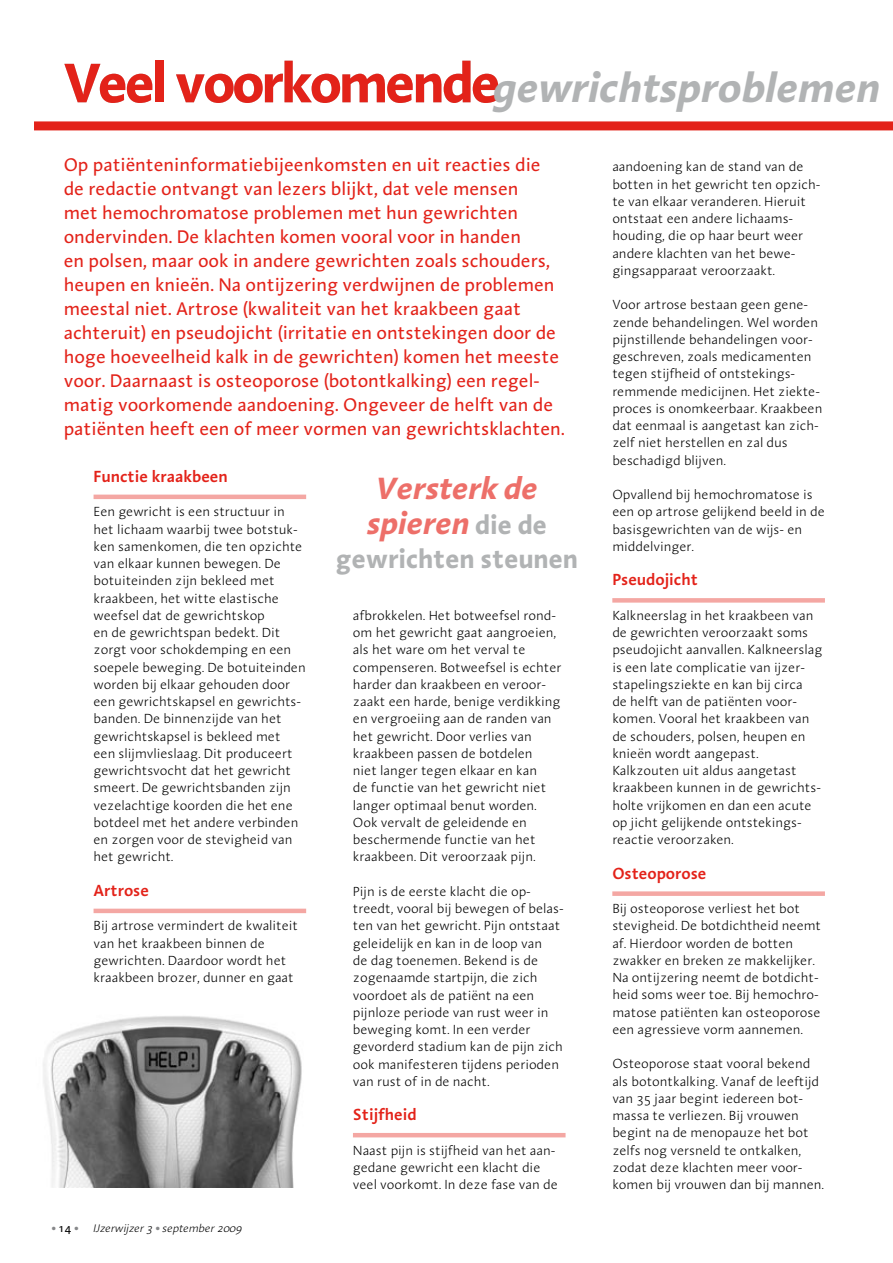
<style>
.page{position:relative;width:893px;height:1263px;background:#fff}
.page>*{position:absolute;margin:0;border:0;box-sizing:border-box;transform-origin:0 0}
.t1{font:italic 700 42px "Linotype Aroma";letter-spacing:-.005em;color:#b1b3b4}
.t2{font:italic 700 31.5px/34.5px "Linotype Aroma";letter-spacing:-.005em;color:#ed6f69}
.t3{font:700 27px "Linotype Aroma";letter-spacing:-.005em;color:#b1b3b4}
.t4{font:18.75px/24px "Linotype Aroma";letter-spacing:-.005em;color:#e32219}
.t5{font:600 16.5px "Linotype Aroma";letter-spacing:-.005em;color:#e32219}
.t6{font:300 13.5px/17.2px "Linotype Aroma";letter-spacing:-.005em;color:#000}
.t7{font:italic 300 11.25px "Linotype Aroma";color:#000}
.s1{font-style:normal;font-size:57px;color:#c5c6c8}
.s2{font-style:normal;font-size:27px;color:#b1b3b4}
.s3{font-weight:700;font-style:normal;font-size:19.5px;color:#87888a}
.s4{font-weight:400;font-style:normal;font-size:11.7px}
</style>
<div class="page">
<div style="left:34px;top:121px;width:859px;height:9px;background:#e32219"></div>
<hr style="left:94px;top:495px;width:212px;height:4px;background:#f4a7a3">
<hr style="left:94px;top:909px;width:212px;height:4px;background:#f4a7a3">
<hr style="left:353px;top:1133px;width:213px;height:4px;background:#f4a7a3">
<div style="left:612px;top:598px;width:213px;height:5px;background:#f4a7a3"></div>
<div style="left:612px;top:891px;width:213px;height:5px;background:#f4a7a3"></div>
<img style="left:43px;top:1016px;width:259px;height:172px">
<h1 class="t1" style="left:64px;top:60px;width:818px"><span class="s1">Veel voorkomende</span> gewrichtsproblemen</h1>
<p class="t4" style="left:64px;top:153px;width:502px">Op patiënteninformatiebijeenkomsten en uit reacties die de redactie ontvangt van lezers blijkt, dat vele mensen<br>met hemochromatose problemen met hun gewrichten ondervinden. De klachten komen vooral voor in handen<br>en polsen, maar ook in andere gewrichten zoals schouders, heupen en knieën. Na ontijzering verdwijnen de problemen meestal niet. Artrose (kwaliteit van het kraakbeen gaat achteruit) en pseudojicht (irritatie en ontstekingen door de hoge hoeveelheid kalk in de gewrichten) komen het meeste voor. Daarnaast is osteoporose (botontkalking) een regel&shy;matig voorkomende aandoening. Ongeveer de helft van de patiënten heeft een of meer vormen van gewrichtsklachten.</p>
<h2 class="t2" style="left:367px;top:470px;width:182px">Versterk de spieren <span class="s2">die de</span></h2>
<h3 class="t3" style="left:336px;top:541px;width:244px">gewrichten steunen</h3>
<p class="t5" style="left:94px;top:465px;width:136px">Functie kraakbeen</p>
<p class="t6" style="left:94px;top:503px;width:214px">Een gewricht is een structuur in het lichaam waarbij twee botstuk&shy;ken samenkomen, die ten opzichte van elkaar kunnen bewegen. De botuiteinden zijn bekleed met kraakbeen, het witte elastische weefsel dat de gewrichtskop<br>en de gewrichtspan bedekt. Dit zorgt voor schokdemping en een soepele beweging. De botuiteinden worden bij elkaar gehouden door een gewrichtskapsel en gewrichts&shy;banden. De binnenzijde van het gewrichtskapsel is bekleed met een slijmvlieslaag. Dit produceert gewrichtsvocht dat het gewricht smeert. De gewrichtsbanden zijn vezelachtige koorden die het ene botdeel met het andere verbinden en zorgen voor de stevigheid van het gewricht.</p>
<p class="t5" style="left:94px;top:879px;width:57px">Artrose</p>
<p class="t6" style="left:94px;top:917px;width:206px">Bij artrose vermindert de kwaliteit van het kraakbeen binnen de gewrichten. Daardoor wordt het kraakbeen brozer, dunner en gaat</p>
<p class="t6" style="left:353px;top:606px;width:210px">afbrokkelen. Het botweefsel rond&shy;om het gewricht gaat aangroeien, als het ware om het verval te compenseren. Botweefsel is echter harder dan kraakbeen en veroor&shy;zaakt een harde, benige verdikking en vergroeiing aan de randen van het gewricht. Door verlies van kraakbeen passen de botdelen<br>niet langer tegen elkaar en kan<br>de functie van het gewricht niet langer optimaal benut worden.<br>Ook vervalt de geleidende en beschermende functie van het kraakbeen. Dit veroorzaak pijn.</p>
<p class="t6" style="left:353px;top:882px;width:212px">Pijn is de eerste klacht die op&shy;treedt, vooral bij bewegen of belas&shy;ten van het gewricht. Pijn ontstaat geleidelijk en kan in de loop van<br>de dag toenemen. Bekend is de zogenaamde startpijn, die zich voordoet als de patiënt na een pijnloze periode van rust weer in beweging komt. In een verder gevorderd stadium kan de pijn zich ook manifesteren tijdens perioden van rust of in de nacht.</p>
<p class="t5" style="left:353px;top:1104px;width:65px">Stijfheid</p>
<p class="t6" style="left:353px;top:1141px;width:206px">Naast pijn is stijfheid van het aan&shy;gedane gewricht een klacht die veel voorkomt. In deze fase van de</p>
<p class="t7" style="left:51px;top:1221px;width:192px"><span class="s3">.</span> <span class="s4">14</span> <span class="s3">.</span> IJzerwijzer 3 <span class="s3">.</span> september 2009</p>
<p class="t6" style="left:612px;top:158px;width:210px">aandoening kan de stand van de botten in het gewricht ten opzich&shy;te van elkaar veranderen. Hieruit ontstaat een andere lichaams&shy;houding, die op haar beurt weer andere klachten van het bewe&shy;gingsapparaat veroorzaakt.</p>
<p class="t6" style="left:612px;top:296px;width:212px">Voor artrose bestaan geen gene&shy;zende behandelingen. Wel worden pijnstillende behandelingen voor&shy;geschreven, zoals medicamenten tegen stijfheid of ontstekings&shy;remmende medicijnen. Het ziekte&shy;proces is onomkeerbaar. Kraakbeen dat eenmaal is aangetast kan zich&shy;zelf niet herstellen en zal dus beschadigd blijven.</p>
<p class="t6" style="left:612px;top:486px;width:214px">Opvallend bij hemochromatose is een op artrose gelijkend beeld in de basisgewrichten van de wijs- en middelvinger.</p>
<p class="t5" style="left:612px;top:569px;width:87px">Pseudojicht</p>
<p class="t6" style="left:612px;top:606px;width:212px">Kalkneerslag in het kraakbeen van de gewrichten veroorzaakt soms pseudojicht aanvallen. Kalkneerslag is een late complicatie van ijzer&shy;stapelingsziekte en kan bij circa<br>de helft van de patiënten voor&shy;komen. Vooral het kraakbeen van de schouders, polsen, heupen en knieën wordt aangepast.<br>Kalkzouten uit aldus aangetast kraakbeen kunnen in de gewrichts&shy;holte vrijkomen en dan een acute op jicht gelijkende ontstekings&shy;reactie veroorzaken.</p>
<p class="t5" style="left:612px;top:862px;width:96px">Osteoporose</p>
<p class="t6" style="left:612px;top:900px;width:210px">Bij osteoporose verliest het bot stevigheid. De botdichtheid neemt af. Hierdoor worden de botten zwakker en breken ze makkelijker.<br>Na ontijzering neemt de botdicht&shy;heid soms weer toe. Bij hemochro&shy;matose patiënten kan osteoporose een agressieve vorm aannemen.</p>
<p class="t6" style="left:612px;top:1055px;width:213px">Osteoporose staat vooral bekend als botontkalking. Vanaf de leeftijd van 35 jaar begint iedereen bot&shy;massa te verliezen. Bij vrouwen begint na de menopauze het bot zelfs nog versneld te ontkalken, zodat deze klachten meer voor&shy;komen bij vrouwen dan bij mannen.</p>
</div>
